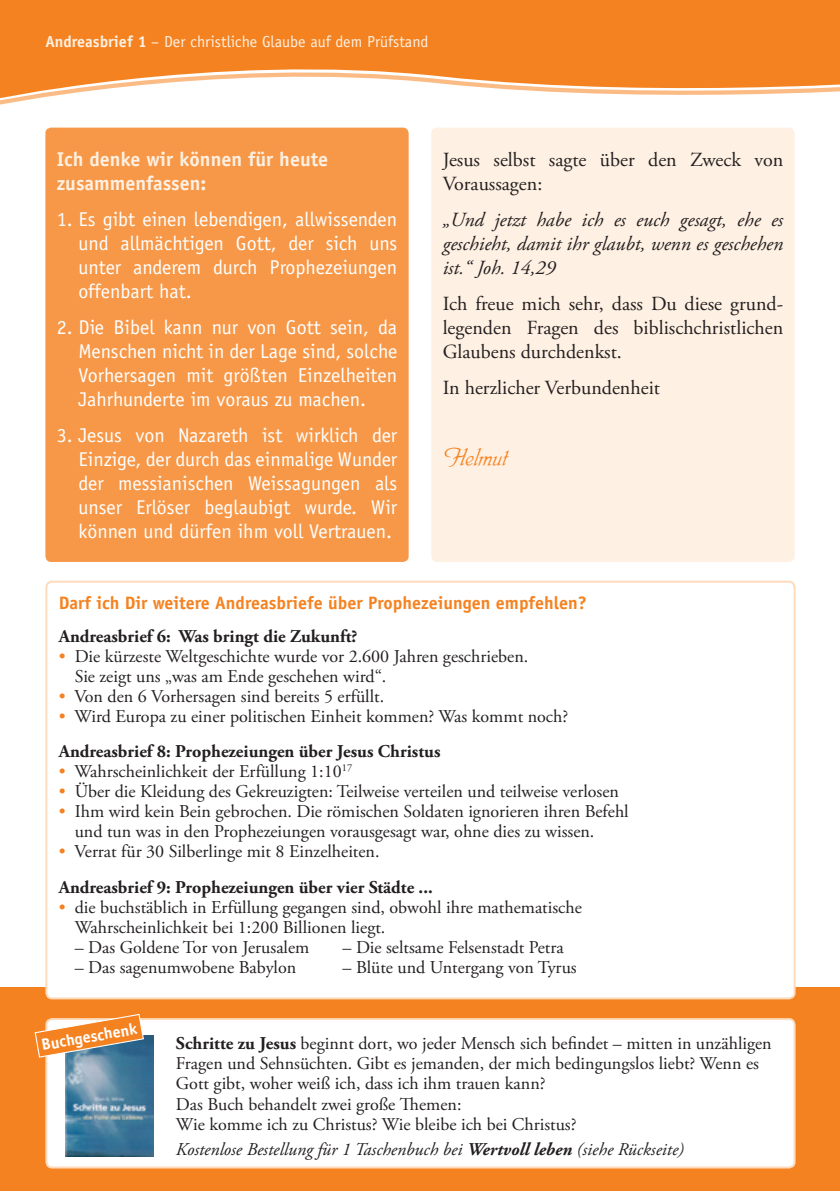
<style>
.page{position:relative;width:840px;height:1191px;background:#fff}
.page>*{position:absolute;margin:0;border:0;box-sizing:border-box;transform-origin:0 0}
._01_Helmut{font:28px "Phyllis D";color:#f58220}
.t1{font:20px/24px "Officina Sans";color:#fff;text-align:justify}
._02_Grundtext{font:20px/24px "Adobe Garamond Pro";color:#231f20}
._02_Grundtext_kursiv{font:italic 20px/24px "Adobe Garamond Pro";color:#231f20;text-align:justify}
._04_Kastentext_Übers{font:700 20px/24px "Officina Sans";color:#fef0e2}
._10_AB_Empfehlungen{font:18px/20px "Adobe Garamond Pro";color:#231f20}
._10_AB_Empfehlungen-2{font:700 18px "Adobe Garamond Pro";color:#231f20}
.t2{font:italic 18px "Adobe Garamond Pro";color:#231f20}
.t3{font:700 18px "Officina Sans";color:#f58220}
.t4{font:700 16.2px "Officina Sans";color:#fff}
.t5{font:16px "Officina Sans";color:#fef0e2}
.s1{font-weight:700}
.s2{color:#f58220}
</style>
<div class="page">
<svg style="left:0;top:0;width:839px;height:101px;background:#f69847"></svg>
<div style="left:0;top:987px;width:839px;height:204px;background:#f58220"></div>
<div style="left:431px;top:128px;width:363px;height:434px;background:#fef0e2;border-radius:6px"></div>
<div style="left:46px;top:581px;width:748px;height:417px;background:#fff;border-radius:6px"></div>
<div style="left:45px;top:580px;width:750px;height:419px;border:2px solid #fddbbc;border-radius:6px"></div>
<div style="left:46px;top:1019px;width:748px;height:148px;background:#fff;border-radius:6px"></div>
<div style="left:45px;top:1018px;width:750px;height:150px;border:2px solid #fddbbc;border-radius:6px"></div>
<div style="left:45px;top:128px;width:363px;height:434px;background:#f79848;border-radius:6px"></div>
<img style="left:66px;top:1035px;width:87px;height:121px">
<svg style="left:34px;top:1013px;width:110px;height:45px"></svg>
<p class="t5" style="left:45px;top:32px;width:384px"><span class="s1">Andreasbrief 1</span> – Der christliche Glaube auf dem Prüfstand</p>
<p class="_04_Kastentext_Übers" style="left:57px;top:147px;width:273px">Ich denke wir können für heute zusammenfassen:</p>
<p class="t1" style="left:79px;top:207px;width:320px;text-indent:-22px">1. Es gibt einen lebendigen, allwissenden und allmächtigen Gott, der sich uns unter anderem durch Prophezeiungen offenbart hat.</p>
<p class="t1" style="left:79px;top:315px;width:320px;text-indent:-22px">2. Die Bibel kann nur von Gott sein, da Menschen nicht in der Lage sind, solche Vorhersagen mit größten Einzelheiten Jahrhunderte im voraus zu machen.</p>
<p class="t1" style="left:79px;top:423px;width:320px;text-indent:-22px">3. Jesus von Nazareth ist wirklich der Einzige, der durch das einmalige Wunder der messianischen Weissagungen als unser Erlöser beglaubigt wurde. Wir können und dürfen ihm voll Vertrauen.</p>
<p class="_02_Grundtext" style="left:442px;top:148px;width:342px">Jesus selbst sagte über den Zweck von<br>Voraussagen:</p>
<p class="_02_Grundtext_kursiv" style="left:442px;top:208px;width:342px">„Und jetzt habe ich es euch gesagt, ehe es geschieht, damit ihr glaubt, wenn es geschehen ist.“ Joh. 14,29</p>
<p class="_02_Grundtext" style="left:442px;top:292px;width:342px;text-align:justify">Ich freue mich sehr, dass Du diese grund&shy;legenden Fragen des biblischchristlichen Glaubens durchdenkst.</p>
<p class="_02_Grundtext" style="left:442px;top:376px;width:219px">In herzlicher Verbundenheit</p>
<p class="_01_Helmut" style="left:442px;top:442px;width:66px">Helmut</p>
<p class="t3" style="left:59px;top:592px;width:529px">Darf ich Dir weitere Andreasbriefe über Prophezeiungen empfehlen?</p>
<p class="_10_AB_Empfehlungen-2" style="left:59px;top:625px;width:300px">Andreasbrief 6: Was bringt die Zukunft?</p>
<p class="_10_AB_Empfehlungen" style="left:75px;top:646px;width:455px;text-indent:-16px"><span class="s2">•</span> Die kürzeste Weltgeschichte wurde vor 2.600 Jahren geschrieben.<br>Sie zeigt uns „was am Ende geschehen wird“.</p>
<p class="_10_AB_Empfehlungen" style="left:59px;top:686px;width:327px"><span class="s2">•</span> Von den 6 Vorhersagen sind bereits 5 erfüllt.</p>
<p class="_10_AB_Empfehlungen" style="left:59px;top:706px;width:510px"><span class="s2">•</span> Wird Europa zu einer politischen Einheit kommen? Was kommt noch?</p>
<p class="_10_AB_Empfehlungen-2" style="left:59px;top:741px;width:383px">Andreasbrief 8: Prophezeiungen über Jesus Christus</p>
<p class="_10_AB_Empfehlungen" style="left:59px;top:762px;width:295px"><span class="s2">•</span> Wahrscheinlichkeit der Erfüllung 1:10<sup>17</sup></p>
<p class="_10_AB_Empfehlungen" style="left:59px;top:782px;width:561px"><span class="s2">•</span> Über die Kleidung des Gekreuzigten: Teilweise verteilen und teilweise verlosen</p>
<p class="_10_AB_Empfehlungen" style="left:75px;top:802px;width:555px;text-indent:-16px"><span class="s2">•</span> Ihm wird kein Bein gebrochen. Die römischen Soldaten ignorieren ihren Befehl und tun was in den Prophezeiungen vorausgesagt war, ohne dies zu wissen.</p>
<p class="_10_AB_Empfehlungen" style="left:59px;top:842px;width:322px"><span class="s2">•</span> Verrat für 30 Silberlinge mit 8 Einzelheiten.</p>
<p class="_10_AB_Empfehlungen-2" style="left:59px;top:877px;width:375px">Andreasbrief 9: Prophezeiungen über vier Städte ...</p>
<p class="_10_AB_Empfehlungen" style="left:75px;top:898px;width:508px;text-indent:-16px"><span class="s2">•</span> die buchstäblich in Erfüllung gegangen sind, obwohl ihre mathematische<br>Wahrscheinlichkeit bei 1:200 Billionen liegt.</p>
<p class="_10_AB_Empfehlungen" style="left:75px;top:938px;width:236px">– Das Goldene Tor von Jerusalem</p>
<p class="_10_AB_Empfehlungen" style="left:342px;top:938px;width:222px">– Die seltsame Felsenstadt Petra</p>
<p class="_10_AB_Empfehlungen" style="left:75px;top:958px;width:223px">– Das sagenumwobene Babylon</p>
<p class="_10_AB_Empfehlungen" style="left:342px;top:958px;width:235px">– Blüte und Untergang von Tyrus</p>
<p class="t4" style="left:40px;top:1035px;width:98px;rotate:-10deg">Buchgeschenk</p>
<p class="_10_AB_Empfehlungen" style="left:176px;top:1034px;width:597px"><span class="s1">Schritte zu Jesus</span> beginnt dort, wo jeder Mensch sich befindet – mitten in unzähligen<br>Fragen und Sehnsüchten. Gibt es jemanden, der mich bedingungslos liebt? Wenn es<br>Gott gibt, woher weiß ich, dass ich ihm trauen kann?</p>
<p class="_10_AB_Empfehlungen" style="left:176px;top:1094px;width:402px">Das Buch behandelt zwei große Themen:<br>Wie komme ich zu Christus? Wie bleibe ich bei Christus?</p>
<p class="t2" style="left:176px;top:1138px;width:509px">Kostenlose Bestellung für 1 Taschenbuch bei <span class="s1">Wertvoll leben</span> (siehe Rückseite)</p>
</div>
